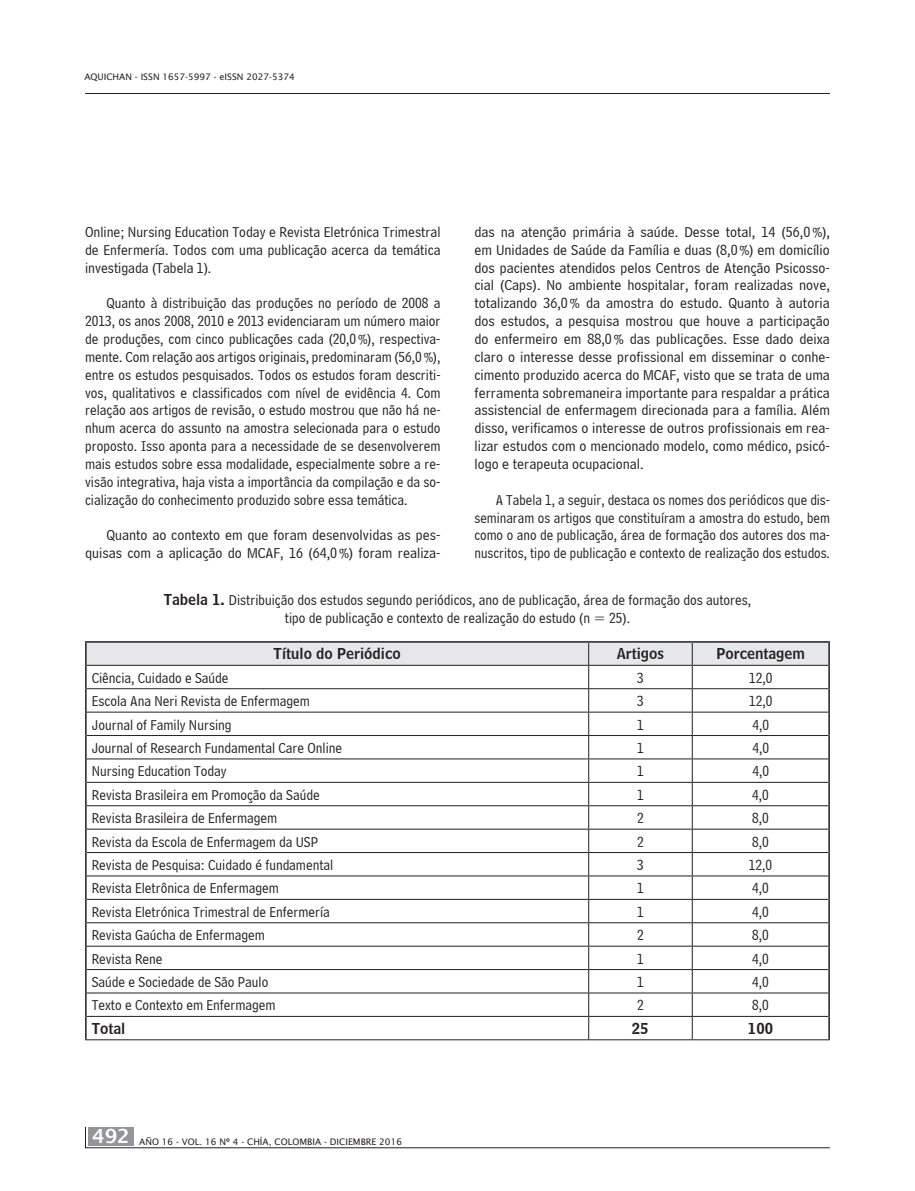
<style>
.page{position:relative;width:915px;height:1191px;background:#fff}
.page>*{position:absolute;margin:0;border:0;box-sizing:border-box;transform-origin:0 0}
.t1{font:15px/17.9px "Bell Centennial BT Address";color:#231f20;text-align:justify}
.t2{font:15px/17.9px "Bell Centennial BT Address";color:#231f20;text-align:right;scale:1.05 1}
.t3{font:15px "Bell Centennial BT Name And Number";color:#231f20}
.t4{font:9px "Lucida Sans";color:#231f20}
.s1{font-family:"Abadi";font-weight:300;font-stretch:condensed;font-size:13.5px}
.s2{font-family:"Bell Centennial BT Name And Number"}
</style>
<div class="page">
<hr style="left:85px;top:1147px;width:744px;height:1px;background:#231f20">
<svg style="left:85px;top:1126px;width:1px;height:21px"></svg>
<div style="left:88px;top:1126px;width:46px;height:19px;background:#939598"></div>
<hr style="left:85px;top:93px;width:744px;height:1px;background:#231f20">
<hr style="left:85px;top:641px;width:503px;height:1px;background:#231f20">
<hr style="left:85px;top:642px;width:2px;height:23px;background:#231f20">
<hr style="left:588px;top:641px;width:104px;height:1px;background:#231f20">
<hr style="left:692px;top:641px;width:137px;height:1px;background:#231f20">
<hr style="left:85px;top:665px;width:2px;height:23px;background:#231f20">
<hr style="left:85px;top:688px;width:2px;height:24px;background:#231f20">
<hr style="left:85px;top:712px;width:2px;height:23px;background:#231f20">
<hr style="left:85px;top:735px;width:2px;height:24px;background:#231f20">
<hr style="left:85px;top:759px;width:2px;height:23px;background:#231f20">
<hr style="left:85px;top:782px;width:2px;height:23px;background:#231f20">
<hr style="left:85px;top:805px;width:2px;height:24px;background:#231f20">
<hr style="left:85px;top:829px;width:2px;height:23px;background:#231f20">
<hr style="left:85px;top:852px;width:2px;height:24px;background:#231f20">
<hr style="left:85px;top:876px;width:2px;height:23px;background:#231f20">
<hr style="left:85px;top:899px;width:2px;height:23px;background:#231f20">
<hr style="left:85px;top:922px;width:2px;height:24px;background:#231f20">
<hr style="left:85px;top:946px;width:2px;height:23px;background:#231f20">
<hr style="left:85px;top:969px;width:2px;height:24px;background:#231f20">
<hr style="left:85px;top:993px;width:2px;height:23px;background:#231f20">
<hr style="left:85px;top:1016px;width:2px;height:23px;background:#231f20">
<svg style="left:86px;top:642px;width:743px;height:397px"></svg>
<hr style="left:85px;top:1039px;width:503px;height:1px;background:#231f20">
<hr style="left:588px;top:1039px;width:104px;height:1px;background:#231f20">
<hr style="left:692px;top:1039px;width:137px;height:1px;background:#231f20">
<p class="t4" style="left:84px;top:72px;width:212px">AQUICHAN - ISSN 1657-5997 - eISSN 2027-5374</p>
<p class="t1" style="left:85px;top:223px;width:357px">Online; Nursing Education Today e Revista Eletrónica Trimestral de Enfermería. Todos com uma publicação acerca da temática investigada (Tabela 1).</p>
<p class="t1" style="left:85px;top:294px;width:357px;text-indent:21px">Quanto à distribuição das produções no período de 2008 a 2013, os anos 2008, 2010 e 2013 evidenciaram um número maior de produções, com cinco publicações cada (20,0<span class="s1">%</span>), respectiva&shy;mente. Com relação aos artigos originais, predominaram (56,0<span class="s1">%</span>), entre os estudos pesquisados. Todos os estudos foram descriti&shy;vos, qualitativos e classificados com nível de evidência 4. Com relação aos artigos de revisão, o estudo mostrou que não há ne&shy;nhum acerca do assunto na amostra selecionada para o estudo proposto. Isso aponta para a necessidade de se desenvolverem mais estudos sobre essa modalidade, especialmente sobre a re&shy;visão integrativa, haja vista a importância da compilação e da so&shy;cialização do conhecimento produzido sobre essa temática.</p>
<p class="t2" style="left:85px;top:526px;width:340px">Quanto ao contexto em que foram desenvolvidas as pes&shy;quisas com a aplicação do MCAF, 16 (64,0<span class="s1">%</span>) foram realiza-</p>
<p class="t1" style="left:164px;top:590px;width:588px;text-align:center"><span class="s2">Tabela 1.</span> Distribuição dos estudos segundo periódicos, ano de publicação, área de formação dos autores, tipo de publicação e contexto de realização do estudo (n = 25).</p>
<p class="t3" style="left:273px;top:644px;width:129px">Título do Periódico</p>
<p class="t3" style="left:616px;top:644px;width:49px">Artigos</p>
<p class="t3" style="left:716px;top:644px;width:90px">Porcentagem</p>
<p class="t1" style="left:92px;top:668px;width:138px">Ciência, Cuidado e Saúde</p>
<p class="t1" style="left:637px;top:668px;width:8px">3</p>
<p class="t1" style="left:748px;top:668px;width:25px">12,0</p>
<p class="t1" style="left:92px;top:692px;width:219px">Escola Ana Neri Revista de Enfermagem</p>
<p class="t1" style="left:637px;top:692px;width:8px">3</p>
<p class="t1" style="left:748px;top:692px;width:25px">12,0</p>
<p class="t1" style="left:92px;top:715px;width:141px">Journal of Family Nursing</p>
<p class="t1" style="left:637px;top:715px;width:8px">1</p>
<p class="t1" style="left:752px;top:715px;width:18px">4,0</p>
<p class="t1" style="left:92px;top:739px;width:252px">Journal of Research Fundamental Care Online</p>
<p class="t1" style="left:637px;top:739px;width:8px">1</p>
<p class="t1" style="left:752px;top:739px;width:18px">4,0</p>
<p class="t1" style="left:92px;top:762px;width:136px">Nursing Education Today</p>
<p class="t1" style="left:637px;top:762px;width:8px">1</p>
<p class="t1" style="left:752px;top:762px;width:18px">4,0</p>
<p class="t1" style="left:92px;top:785px;width:229px">Revista Brasileira em Promoção da Saúde</p>
<p class="t1" style="left:637px;top:785px;width:8px">1</p>
<p class="t1" style="left:752px;top:785px;width:18px">4,0</p>
<p class="t1" style="left:92px;top:809px;width:187px">Revista Brasileira de Enfermagem</p>
<p class="t1" style="left:637px;top:809px;width:8px">2</p>
<p class="t1" style="left:752px;top:809px;width:18px">8,0</p>
<p class="t1" style="left:92px;top:832px;width:228px">Revista da Escola de Enfermagem da USP</p>
<p class="t1" style="left:637px;top:832px;width:8px">2</p>
<p class="t1" style="left:752px;top:832px;width:18px">8,0</p>
<p class="t1" style="left:92px;top:856px;width:243px">Revista de Pesquisa: Cuidado é fundamental</p>
<p class="t1" style="left:637px;top:856px;width:8px">3</p>
<p class="t1" style="left:748px;top:856px;width:25px">12,0</p>
<p class="t1" style="left:92px;top:879px;width:188px">Revista Eletrônica de Enfermagem</p>
<p class="t1" style="left:637px;top:879px;width:8px">1</p>
<p class="t1" style="left:752px;top:879px;width:18px">4,0</p>
<p class="t1" style="left:92px;top:902px;width:239px">Revista Eletrónica Trimestral de Enfermería</p>
<p class="t1" style="left:636px;top:902px;width:8px">1</p>
<p class="t1" style="left:752px;top:902px;width:18px">4,0</p>
<p class="t1" style="left:92px;top:926px;width:174px">Revista Gaúcha de Enfermagem</p>
<p class="t1" style="left:636px;top:926px;width:8px">2</p>
<p class="t1" style="left:752px;top:926px;width:18px">8,0</p>
<p class="t1" style="left:92px;top:949px;width:72px">Revista Rene</p>
<p class="t1" style="left:636px;top:949px;width:8px">1</p>
<p class="t1" style="left:752px;top:949px;width:18px">4,0</p>
<p class="t1" style="left:92px;top:973px;width:178px">Saúde e Sociedade de São Paulo</p>
<p class="t1" style="left:636px;top:973px;width:8px">1</p>
<p class="t1" style="left:752px;top:973px;width:18px">4,0</p>
<p class="t1" style="left:92px;top:996px;width:185px">Texto e Contexto em Enfermagem</p>
<p class="t1" style="left:636px;top:996px;width:8px">2</p>
<p class="t1" style="left:752px;top:996px;width:18px">8,0</p>
<p class="t3" style="left:92px;top:1018px;width:35px">Total</p>
<p class="t3" style="left:631px;top:1018px;width:18px">25</p>
<p class="t3" style="left:747px;top:1018px;width:27px">100</p>
<p class="t2" style="left:474px;top:223px;width:340px;text-align:justify">das na atenção primária à saúde. Desse total, 14 (56,0<span class="s1">%</span>), em Unidades de Saúde da Família e duas (8,0<span class="s1">%</span>) em domicílio dos pacientes atendidos pelos Centros de Atenção Psicosso&shy;cial (Caps). No ambiente hospitalar, foram realizadas nove, totalizando 36,0<span class="s1">%</span> da amostra do estudo. Quanto à autoria dos estudos, a pesquisa mostrou que houve a participação do enfermeiro em 88,0<span class="s1">%</span> das publicações. Esse dado deixa claro o interesse desse profissional em disseminar o conhe&shy;cimento produzido acerca do MCAF, visto que se trata de uma ferramenta sobremaneira importante para respaldar a prática assistencial de enfermagem direcionada para a família. Além disso, verificamos o interesse de outros profissionais em rea&shy;lizar estudos com o mencionado modelo, como médico, psicó&shy;logo e terapeuta ocupacional.</p>
<p class="t1" style="left:474px;top:490px;width:357px;text-indent:21px">A Tabela 1, a seguir, destaca os nomes dos periódicos que dis&shy;seminaram os artigos que constituíram a amostra do estudo, bem como o ano de publicação, área de formação dos autores dos ma&shy;nuscritos, tipo de publicação e contexto de realização dos estudos.</p>
<p class="t4" style="left:92px;top:1136px;width:311px"><sup>492</sup> AÑO 16 - VOL. 16 Nº 4 - CHÍA, COLOMBIA - DICIEMBRE 2016</p>
</div>
